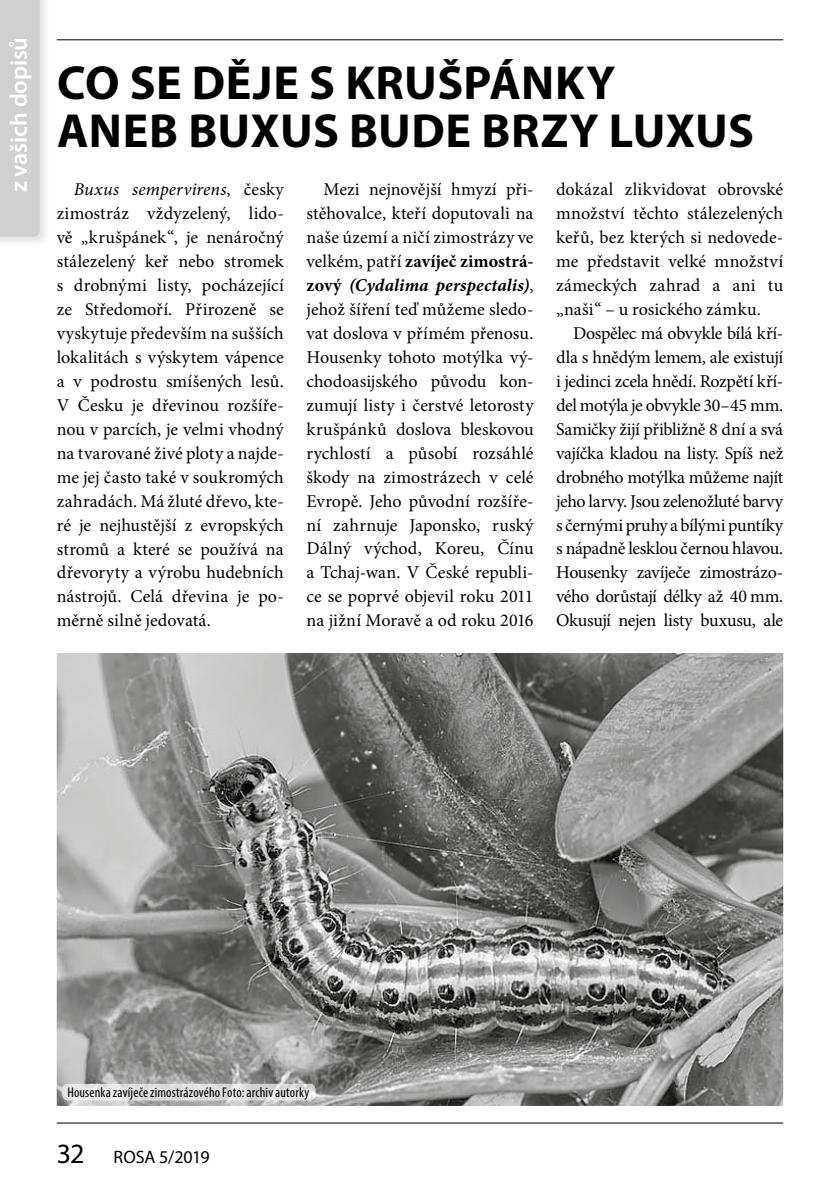
<style>
.page{position:relative;width:840px;height:1191px;background:#fff}
.page>*{position:absolute;margin:0;border:0;box-sizing:border-box;transform-origin:0 0}
.t1{font:700 48px/48px "Myriad Pro";letter-spacing:.005em;color:#000}
.t2{font:600 24px "Myriad Pro";letter-spacing:-.005em;color:#fff}
.t3{font:18px/24px "Minion Pro";color:#000;text-align:justify}
.t4{font:18px "Myriad Pro";letter-spacing:-.005em;color:#000}
.t5{font:condensed 14px "Myriad Pro";letter-spacing:.01em;color:#000}
.s1{font-style:italic}
.s2{font-weight:700}
.s3{font-weight:700;font-style:italic}
.s4{font-size:28px}
</style>
<div class="page">
<div style="left:0;top:0;width:40px;height:236px;background:#d0d0d0"></div>
<img style="left:57px;top:653px;width:725px;height:453px">
<img style="left:62px;top:1084px;width:253px;height:16px;border-radius:6px">
<hr style="left:57px;top:1122px;width:725px;height:1px;background:#000">
<hr style="left:57px;top:39px;width:725px;height:1px;background:#000">
<h2 class="t2" style="left:10px;top:192px;width:157px;rotate:-90deg">z vašich dopisů</h2>
<h1 class="t1" style="left:57px;top:64px;width:698px">CO SE DĚJE S KRUŠPÁNKY<br>ANEB BUXUS BUDE BRZY LUXUS</h1>
<p class="t3" style="left:57px;top:179px;width:228px;text-indent:17px"><span class="s1">Buxus sempervirens</span>, česky zimostráz vždyzelený, lido&shy;vě „krušpánek“, je nenáročný stálezelený keř nebo stromek s drobnými listy, pocházející ze Středomoří. Přirozeně se vyskytuje především na sušších lokalitách s výskytem vápence a v podrostu smíšených lesů.<br>V Česku je dřevinou rozšíře&shy;nou v parcích, je velmi vhodný na tvarované živé ploty a najde&shy;me jej často také v soukromých zahradách. Má žluté dřevo, kte&shy;ré je nejhustější z evropských stromů a které se používá na dřevoryty a výrobu hudebních nástrojů. Celá dřevina je po&shy;měrně silně jedovatá.</p>
<p class="t3" style="left:306px;top:179px;width:228px;text-indent:17px">Mezi nejnovější hmyzí při&shy;stěhovalce, kteří doputovali na naše území a ničí zimostrázy ve velkém, patří <span class="s2">zavíječ zimostrá&shy;zový</span> <span class="s3">(Cydalima perspectalis)</span>, jehož šíření teď můžeme sledo&shy;vat doslova v přímém přenosu.<br>Housenky tohoto motýlka vý&shy;chodoasijského původu kon&shy;zumují listy i čerstvé letorosty krušpánků doslova bleskovou rychlostí a působí rozsáhlé škody na zimostrázech v celé Evropě. Jeho původní rozšíře&shy;ní zahrnuje Japonsko, ruský Dálný východ, Koreu, Čínu a Tchaj -wan. V České republi&shy;ce se poprvé objevil roku 2011 na jižní Moravě a od roku 2016</p>
<p class="t3" style="left:556px;top:179px;width:228px">dokázal zlikvidovat obrovské množství těchto stálezelených keřů, bez kterých si nedovede&shy;me představit velké množství zámeckých zahrad a ani tu „naši“ – u rosického zámku.</p>
<p class="t3" style="left:556px;top:323px;width:228px;text-indent:17px">Dospělec má obvykle bílá kří&shy;dla s hnědým lemem, ale existují i jedinci zcela hnědí. Rozpětí kří&shy;del motýla je obvykle 30–45 mm.<br>Samičky žijí přibližně 8 dní a svá vajíčka kladou na listy. Spíš než drobného motýlka můžeme najít jeho larvy. Jsou zelenožluté barvy s černými pruhy a bílými puntíky s nápadně lesklou černou hlavou.<br>Housenky zavíječe zimostrázo&shy;vého dorůstají délky až 40 mm.<br>Okusují nejen listy buxusu, ale</p>
<p class="t5" style="left:67px;top:1087px;width:243px">Housenka zavíječe zimostrázového Foto: archiv autorky</p>
<p class="t4" style="left:57px;top:1150px;width:154px"><span class="s4">32</span> ROSA 5/2019</p>
</div>
